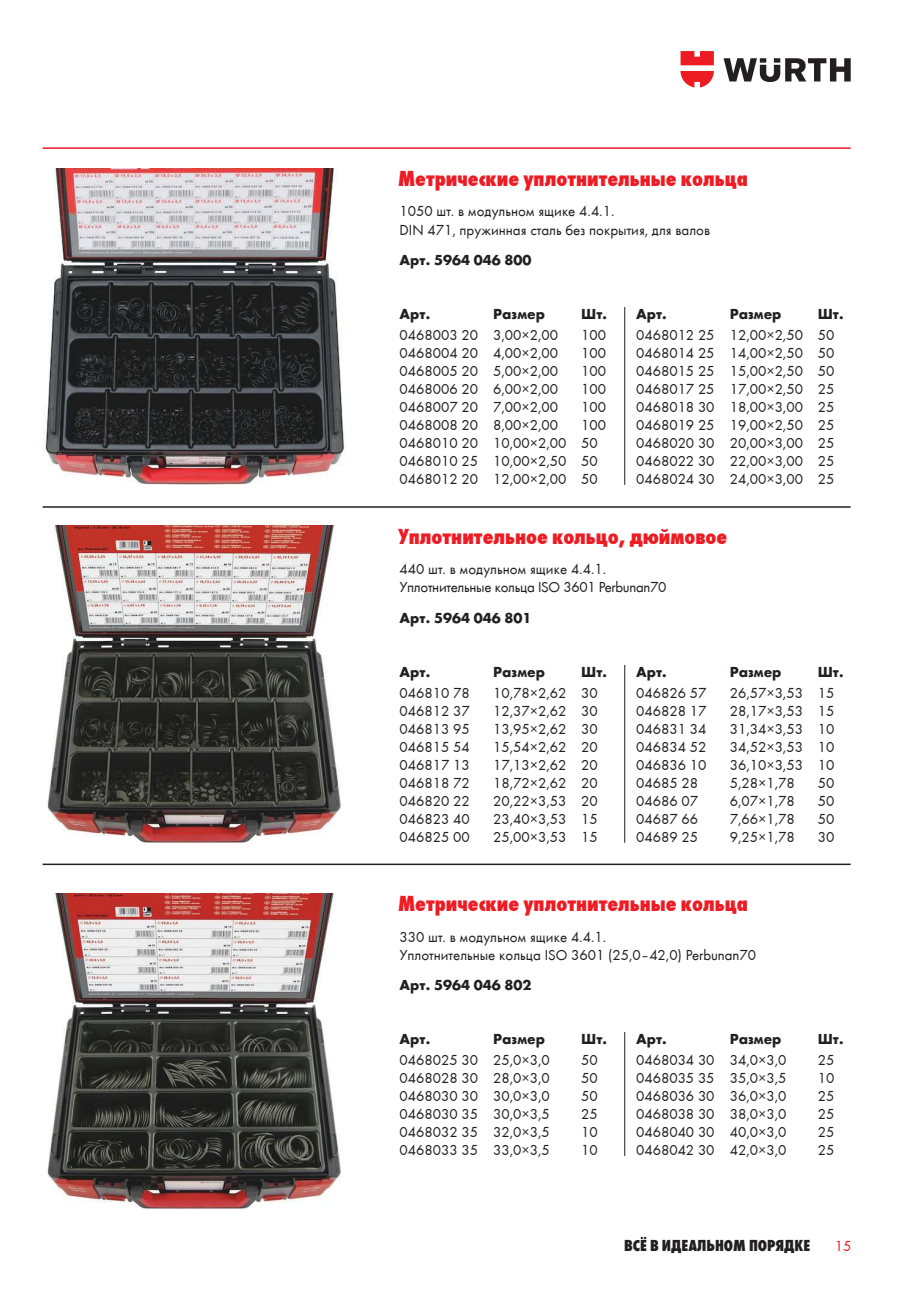
<style>
.page{position:relative;width:906px;height:1289px;background:#fff}
.page>*{position:absolute;margin:0;border:0;box-sizing:border-box;transform-origin:0 0}
.t1{font:800 condensed 22.5px "Wuerth";color:#ed1c24}
.t2{font:16.5px "Wuerth Extra Bold Cond Caps";color:#231f20}
.t3{font:15px/18px "Wuerth";color:#231f20}
.t4{font:700 15px "Wuerth";color:#231f20}
.t5{font:15px/18px "Wuerth";letter-spacing:-.02em;color:#231f20}
.t6{font:15px "Wuerth";color:#ed1c24}
</style>
<div class="page">
<hr style="left:624px;top:307px;width:1px;height:178px;background:#231f20">
<hr style="left:624px;top:665px;width:1px;height:177px;background:#231f20">
<hr style="left:624px;top:1032px;width:1px;height:123px;background:#231f20">
<hr style="left:43px;top:147px;width:807px;height:2px;background:#ed1c24">
<svg style="left:723px;top:58px;width:127px;height:24px"></svg>
<svg style="left:680px;top:51px;width:34px;height:36px"></svg>
<hr style="left:43px;top:863px;width:807px;height:2px;background:#231f20">
<hr style="left:43px;top:506px;width:807px;height:1px;background:#231f20">
<img style="left:44px;top:168px;width:301px;height:317px">
<img style="left:47px;top:526px;width:294px;height:316px">
<img style="left:47px;top:893px;width:294px;height:316px">
<h1 class="t1" style="left:398px;top:162px;width:351px">Метрические уплотнительные кольца</h1>
<p class="t3" style="left:400px;top:202px;width:312px">1050 шт. в модульном ящике 4.4.1.<br>DIN 471, пружинная сталь без покрытия, для валов</p>
<p class="t4" style="left:400px;top:249px;width:133px">Арт. 5964 046 800</p>
<p class="t4" style="left:400px;top:302px;width:32px">Арт.</p>
<p class="t4" style="left:493px;top:302px;width:53px">Размер</p>
<p class="t4" style="left:581px;top:302px;width:87px">Шт. Арт.</p>
<p class="t4" style="left:729px;top:302px;width:53px">Размер</p>
<p class="t4" style="left:817px;top:302px;width:27px">Шт.</p>
<p class="t3" style="left:400px;top:325px;width:160px">0468003 20 3,00×2,00</p>
<p class="t3" style="left:581px;top:325px;width:26px">100</p>
<p class="t3" style="left:400px;top:343px;width:160px">0468004 20 4,00×2,00</p>
<p class="t3" style="left:581px;top:343px;width:26px">100</p>
<p class="t3" style="left:400px;top:361px;width:160px">0468005 20 5,00×2,00</p>
<p class="t3" style="left:581px;top:361px;width:26px">100</p>
<p class="t3" style="left:400px;top:379px;width:160px">0468006 20 6,00×2,00</p>
<p class="t3" style="left:581px;top:379px;width:26px">100</p>
<p class="t3" style="left:400px;top:397px;width:160px">0468007 20 7,00×2,00</p>
<p class="t3" style="left:581px;top:397px;width:26px">100</p>
<p class="t3" style="left:400px;top:415px;width:160px">0468008 20 8,00×2,00</p>
<p class="t3" style="left:400px;top:415px;width:208px;text-indent:181px">100<br>0468010 20 10,00×2,00 50<br>0468010 25 10,00×2,50 50<br>0468012 20 12,00×2,00 50</p>
<p class="t3" style="left:636px;top:325px;width:200px;text-align:justify">0468012 25 12,00×2,50 50<br>0468014 25 14,00×2,50 50<br>0468015 25 15,00×2,50 50<br>0468017 25 17,00×2,50 25<br>0468018 30 18,00×3,00 25<br>0468019 25 19,00×2,50 25<br>0468020 30 20,00×3,00 25<br>0468022 30 22,00×3,00 25<br>0468024 30 24,00×3,00 25</p>
<h1 class="t1" style="left:398px;top:520px;width:331px">Уплотнительное кольцо, дюймовое</h1>
<p class="t5" style="left:400px;top:559px;width:268px">440 шт. в модульном ящике 4.4.1.<br>Уплотнительные кольца ISO 3601 Perbunan70</p>
<p class="t4" style="left:400px;top:607px;width:133px">Арт. 5964 046 801</p>
<p class="t4" style="left:400px;top:660px;width:32px">Арт.</p>
<p class="t4" style="left:493px;top:660px;width:53px">Размер</p>
<p class="t4" style="left:581px;top:660px;width:87px">Шт. Арт.</p>
<p class="t4" style="left:729px;top:660px;width:53px">Размер</p>
<p class="t4" style="left:817px;top:660px;width:27px">Шт.</p>
<p class="t3" style="left:400px;top:683px;width:72px">046810 78</p>
<p class="t3" style="left:493px;top:683px;width:106px">10,78×2,62 30</p>
<p class="t3" style="left:400px;top:701px;width:72px">046812 37</p>
<p class="t3" style="left:493px;top:701px;width:106px">12,37×2,62 30</p>
<p class="t3" style="left:400px;top:719px;width:72px">046813 95</p>
<p class="t3" style="left:493px;top:719px;width:106px">13,95×2,62 30</p>
<p class="t3" style="left:400px;top:737px;width:72px">046815 54</p>
<p class="t3" style="left:493px;top:737px;width:106px">15,54×2,62 20</p>
<p class="t3" style="left:400px;top:755px;width:72px">046817 13</p>
<p class="t3" style="left:493px;top:755px;width:106px">17,13×2,62 20</p>
<p class="t3" style="left:400px;top:773px;width:72px">046818 72</p>
<p class="t3" style="left:493px;top:773px;width:106px">18,72×2,62 20</p>
<p class="t3" style="left:400px;top:791px;width:72px">046820 22</p>
<p class="t3" style="left:493px;top:791px;width:106px">20,22×3,53 20</p>
<p class="t3" style="left:400px;top:809px;width:72px">046823 40</p>
<p class="t3" style="left:493px;top:809px;width:106px">23,40×3,53 15</p>
<p class="t3" style="left:400px;top:827px;width:72px">046825 00</p>
<p class="t3" style="left:493px;top:827px;width:106px">25,00×3,53 15</p>
<p class="t3" style="left:636px;top:683px;width:72px">046826 57</p>
<p class="t3" style="left:729px;top:683px;width:106px">26,57×3,53 15</p>
<p class="t3" style="left:636px;top:701px;width:72px">046828 17</p>
<p class="t3" style="left:729px;top:701px;width:106px">28,17×3,53 15</p>
<p class="t3" style="left:636px;top:719px;width:72px">046831 34</p>
<p class="t3" style="left:729px;top:719px;width:106px">31,34×3,53 10</p>
<p class="t3" style="left:636px;top:737px;width:72px">046834 52</p>
<p class="t3" style="left:729px;top:737px;width:106px">34,52×3,53 10</p>
<p class="t3" style="left:636px;top:755px;width:72px">046836 10</p>
<p class="t3" style="left:729px;top:755px;width:106px">36,10×3,53 10</p>
<p class="t3" style="left:636px;top:773px;width:63px">04685 28</p>
<p class="t3" style="left:729px;top:773px;width:66px">5,28×1,78</p>
<p class="t3" style="left:817px;top:773px;width:18px">50</p>
<p class="t3" style="left:636px;top:791px;width:63px">04686 07</p>
<p class="t3" style="left:729px;top:791px;width:66px">6,07×1,78</p>
<p class="t3" style="left:817px;top:791px;width:18px">50</p>
<p class="t3" style="left:636px;top:809px;width:63px">04687 66</p>
<p class="t3" style="left:729px;top:809px;width:66px">7,66×1,78</p>
<p class="t3" style="left:817px;top:809px;width:18px">50</p>
<p class="t3" style="left:636px;top:827px;width:63px">04689 25</p>
<p class="t3" style="left:729px;top:827px;width:66px">9,25×1,78</p>
<p class="t3" style="left:817px;top:827px;width:18px">30</p>
<h1 class="t1" style="left:398px;top:887px;width:351px">Метрические уплотнительные кольца</h1>
<p class="t3" style="left:400px;top:926px;width:358px">330 шт. в модульном ящике 4.4.1.<br>Уплотнительные кольца ISO 3601 (25,0–42,0) Perbunan70</p>
<p class="t4" style="left:400px;top:974px;width:133px">Арт. 5964 046 802</p>
<p class="t4" style="left:400px;top:1027px;width:32px">Арт.</p>
<p class="t4" style="left:493px;top:1027px;width:53px">Размер</p>
<p class="t4" style="left:581px;top:1027px;width:87px">Шт. Арт.</p>
<p class="t4" style="left:729px;top:1027px;width:53px">Размер</p>
<p class="t4" style="left:817px;top:1027px;width:27px">Шт.</p>
<p class="t3" style="left:400px;top:1050px;width:152px">0468025 30 25,0×3,0</p>
<p class="t3" style="left:581px;top:1050px;width:18px">50</p>
<p class="t3" style="left:400px;top:1068px;width:152px">0468028 30 28,0×3,0</p>
<p class="t3" style="left:581px;top:1068px;width:18px">50</p>
<p class="t3" style="left:400px;top:1086px;width:152px">0468030 30 30,0×3,0</p>
<p class="t3" style="left:581px;top:1086px;width:18px">50</p>
<p class="t3" style="left:400px;top:1104px;width:152px">0468030 35 30,0×3,5</p>
<p class="t3" style="left:581px;top:1104px;width:18px">25</p>
<p class="t3" style="left:400px;top:1122px;width:152px">0468032 35 32,0×3,5</p>
<p class="t3" style="left:581px;top:1122px;width:18px">10</p>
<p class="t3" style="left:400px;top:1140px;width:152px">0468033 35 33,0×3,5</p>
<p class="t3" style="left:581px;top:1140px;width:18px">10</p>
<p class="t3" style="left:636px;top:1050px;width:152px">0468034 30 34,0×3,0</p>
<p class="t3" style="left:817px;top:1050px;width:18px">25</p>
<p class="t3" style="left:636px;top:1068px;width:152px">0468035 35 35,0×3,5</p>
<p class="t3" style="left:817px;top:1068px;width:18px">10</p>
<p class="t3" style="left:636px;top:1086px;width:152px">0468036 30 36,0×3,0</p>
<p class="t3" style="left:817px;top:1086px;width:18px">25</p>
<p class="t3" style="left:636px;top:1104px;width:152px">0468038 30 38,0×3,0</p>
<p class="t3" style="left:817px;top:1104px;width:18px">25</p>
<p class="t3" style="left:636px;top:1122px;width:152px">0468040 30 40,0×3,0</p>
<p class="t3" style="left:817px;top:1122px;width:18px">25</p>
<p class="t3" style="left:636px;top:1140px;width:152px">0468042 30 42,0×3,0</p>
<p class="t3" style="left:817px;top:1140px;width:18px">25</p>
<p class="t2" style="left:624px;top:1233px;width:188px">Всё в идеальном порядке</p>
<p class="t6" style="left:835px;top:1236px;width:18px">15</p>
</div>
